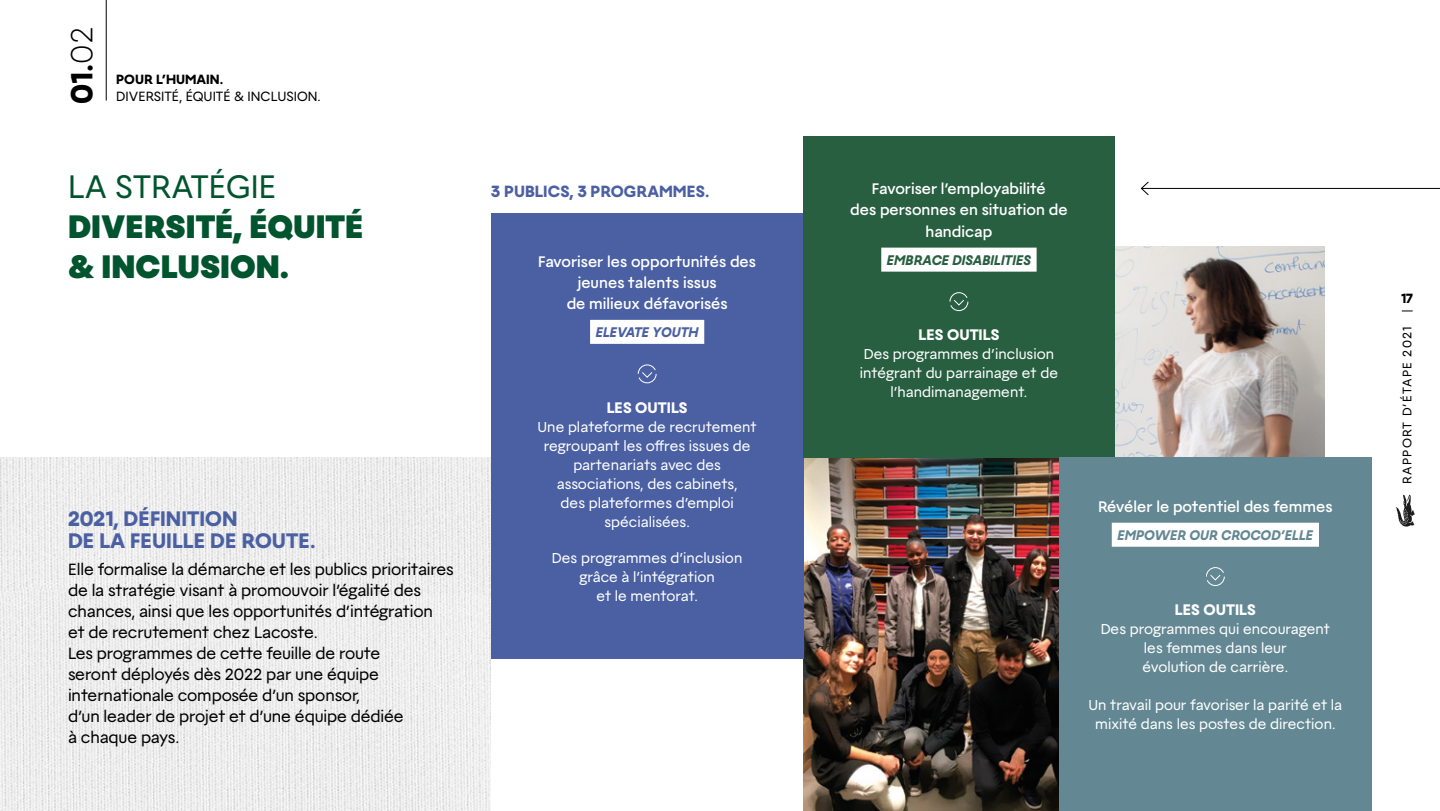
<style>
.page{position:relative;width:1440px;height:811px;background:#fff}
.page>*{position:absolute;margin:0;border:0;box-sizing:border-box;transform-origin:0 0}
.t1{font:900 34px/40px "Lacoste";color:#00542e}
.t2{font:34px "Lacoste";color:#00542e}
.t3{font:800 32px "Lacoste";color:#000}
.t4{font:800 22px/22px "Lacoste";color:#4a60a3}
.t5{font:17px/21px "Lacoste";letter-spacing:-.01em;color:#000}
.t6{font:800 17px "Lacoste";color:#4a60a3}
.t7{font:500 16px/21px "Lacoste";color:#fff;text-align:center}
.t8{font:800 16px "Lacoste";color:#fff}
.t9{font:15px/19px "Lacoste";color:#fff;text-align:center}
.t10{font:italic 800 14.6px "Lacoste";color:#638893}
.t11{font:italic 800 14.6px "Lacoste";color:#285f41}
.t12{font:italic 800 14.6px "Lacoste";color:#4a60a3}
.t13{font:14px "Lacoste";color:#000}
.t14{font:800 14px "Lacoste";color:#000}
.t15{font:13px "Lacoste";letter-spacing:.09em;color:#000}
.s1{font-weight:300}
</style>
<div class="page">
<svg style="left:0;top:457px;width:491px;height:353px;fill:#eee"></svg>
<img style="left:803px;top:457px;width:256px;height:353px">
<img style="left:1115px;top:247px;width:209px;height:210px">
<div style="left:491px;top:212px;width:312px;height:446px;background:#4a60a3"></div>
<div style="left:803px;top:136px;width:312px;height:321px;background:#285f41"></div>
<div style="left:1059px;top:457px;width:313px;height:353px;background:#638893"></div>
<svg style="left:1396px;top:494px;width:19px;height:32px"></svg>
<div style="left:590px;top:320px;width:114px;height:24px;background:#fff"></div>
<div style="left:881px;top:247px;width:156px;height:24px;background:#fff"></div>
<div style="left:1112px;top:522px;width:207px;height:24px;background:#fff"></div>
<svg style="left:637px;top:364px;width:20px;height:19px"></svg>
<svg style="left:949px;top:292px;width:20px;height:19px"></svg>
<svg style="left:1206px;top:567px;width:19px;height:19px"></svg>
<hr style="left:1141px;top:188px;width:299px;height:1px;background:#000">
<svg style="left:1140px;top:181px;width:10px;height:14px"></svg>
<hr style="left:106px;top:0;width:1px;height:100px;background:#000">
<h2 class="t3" style="left:62px;top:103px;width:78px;rotate:-90deg">01.<span class="s1">02</span></h2>
<p class="t14" style="left:116px;top:71px;width:109px">POUR L’HUMAIN.</p>
<p class="t13" style="left:116px;top:87px;width:206px">DIVERSITÉ, ÉQUITÉ &amp; INCLUSION.</p>
<h1 class="t2" style="left:68px;top:166px;width:210px">LA STRATÉGIE</h1>
<h1 class="t1" style="left:68px;top:206px;width:297px">DIVERSITÉ, ÉQUITÉ &amp; INCLUSION.</h1>
<h3 class="t4" style="left:68px;top:506px;width:249px">2021, DÉFINITION<br>DE LA FEUILLE DE ROUTE.</h3>
<p class="t5" style="left:68px;top:557px;width:387px">Elle formalise la démarche et les publics prioritaires de la stratégie visant à promouvoir l’égalité des chances, ainsi que les opportunités d’intégration et de recrutement chez Lacoste.<br>Les programmes de cette feuille de route<br>seront déployés dès 2022 par une équipe internationale composée d’un sponsor,<br>d’un leader de projet et d’une équipe dédiée<br>à chaque pays.</p>
<p class="t6" style="left:491px;top:181px;width:220px">3 PUBLICS, 3 PROGRAMMES.</p>
<p class="t7" style="left:538px;top:250px;width:219px">Favoriser les opportunités des jeunes talents issus<br>de milieux défavorisés</p>
<p class="t12" style="left:596px;top:323px;width:104px">ELEVATE YOUTH</p>
<p class="t8" style="left:607px;top:397px;width:82px">LES OUTILS</p>
<p class="t9" style="left:538px;top:416px;width:221px">Une plateforme de recrutement regroupant les offres issues de partenariats avec des associations, des cabinets,<br>des plateformes d’emploi spécialisées.</p>
<p class="t9" style="left:552px;top:547px;width:192px">Des programmes d’inclusion grâce à l’intégration<br>et le mentorat.</p>
<p class="t7" style="left:850px;top:178px;width:219px">Favoriser l’employabilité<br>des personnes en situation de handicap</p>
<p class="t11" style="left:887px;top:251px;width:146px">EMBRACE DISABILITIES</p>
<p class="t8" style="left:918px;top:325px;width:82px">LES OUTILS</p>
<p class="t9" style="left:860px;top:344px;width:200px">Des programmes d’inclusion intégrant du parrainage et de l’handimanagement.</p>
<p class="t7" style="left:1098px;top:495px;width:236px">Révéler le potentiel des femmes</p>
<p class="t10" style="left:1117px;top:526px;width:197px">EMPOWER OUR CROCOD’ELLE</p>
<p class="t8" style="left:1175px;top:600px;width:82px">LES OUTILS</p>
<p class="t9" style="left:1101px;top:619px;width:231px">Des programmes qui encouragent les femmes dans leur<br>évolution de carrière.</p>
<p class="t9" style="left:1089px;top:695px;width:255px">Un travail pour favoriser la parité et la mixité dans les postes de direction.</p>
<p class="t14" style="left:1401px;top:290px;width:14px">17</p>
<p class="t15" style="left:1399px;top:483px;width:159px;rotate:-90deg">RAPPORT D’ÉTAPE 2021</p>
</div>
